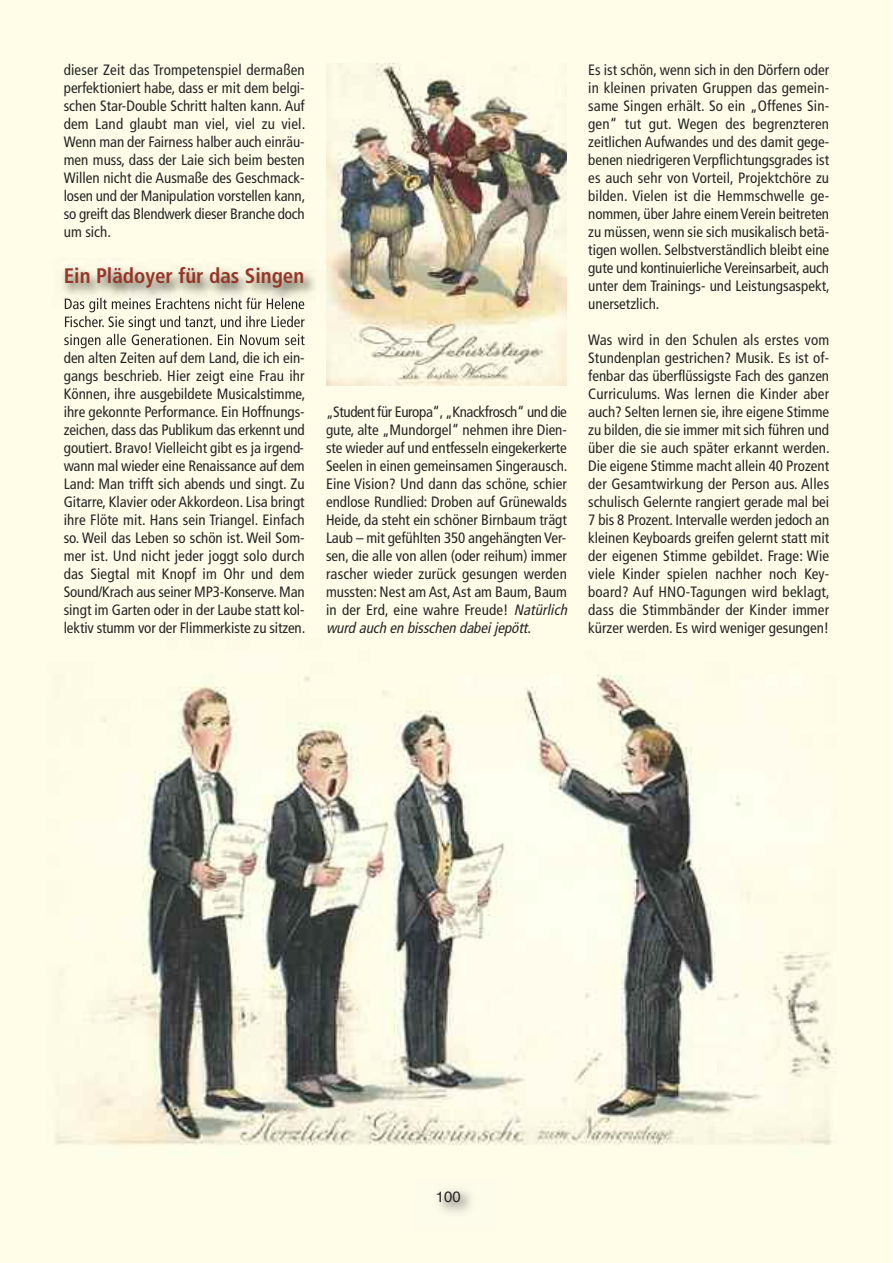
<style>
.page{position:relative;width:893px;height:1263px;background:#fff}
.page>*{position:absolute;margin:0;border:0;box-sizing:border-box;transform-origin:0 0}
.t1{font:700 condensed 21px "Frutiger";color:#953629}
.t2{font:condensed 15px/18px "Frutiger";color:#272627;text-align:justify}
.t3{font:15px "Helvetica";color:#272627}
.s1{font-style:italic}
</style>
<div class="page">
<img style="left:0;top:0;width:891px;height:1263px">
<img style="left:414px;top:1179px;width:83px;height:51px">
<img style="left:51px;top:258px;width:275px;height:89px">
<img style="left:65px;top:298px;width:101px;height:14px">
<img style="left:65px;top:316px;width:101px;height:14px">
<img style="left:64px;top:334px;width:101px;height:13px">
<img style="left:326px;top:64px;width:241px;height:321px">
<p class="t2" style="left:64px;top:62px;width:243px">dieser Zeit das Trompetenspiel dermaßen perfektioniert habe, dass er mit dem belgi&shy;schen Star-Double Schritt halten kann. Auf dem Land glaubt man viel, viel zu viel.<br>Wenn man der Fairness halber auch einräu&shy;men muss, dass der Laie sich beim besten Willen nicht die Ausmaße des Geschmack&shy;losen und der Manipulation vorstellen kann, so greift das Blendwerk dieser Branche doch um sich.</p>
<h1 class="t1" style="left:64px;top:267px;width:242px">Ein Plädoyer für das Singen</h1>
<p class="t2" style="left:64px;top:350px;width:243px">den alten Zeiten auf dem Land, die ich ein&shy;gangs beschrieb. Hier zeigt eine Frau ihr Können, ihre ausgebildete Musicalstimme, ihre gekonnte Performance. Ein Hoffnungs&shy;zeichen, dass das Publikum das erkennt und goutiert. Bravo! Vielleicht gibt es ja irgend&shy;wann mal wieder eine Renaissance auf dem Land: Man trifft sich abends und singt. Zu Gitarre, Klavier oder Akkordeon. Lisa bringt ihre Flöte mit. Hans sein Triangel. Einfach so. Weil das Leben so schön ist. Weil Som&shy;mer ist. Und nicht jeder joggt solo durch das Siegtal mit Knopf im Ohr und dem Sound/Krach aus seiner MP3-Konserve. Man singt im Garten oder in der Laube statt kol&shy;lektiv stumm vor der Flimmerkiste zu sitzen.</p>
<p class="t2" style="left:326px;top:404px;width:246px;text-align:left">„Student für Europa“, „Knackfrosch“ und die gute, alte „Mundorgel“ nehmen ihre Dien&shy;ste wieder auf und entfesseln eingekerkerte Seelen in einen gemeinsamen Singerausch.<br>Eine Vision? Und dann das schöne, schier endlose Rundlied: Droben auf Grünewalds Heide, da steht ein schöner Birnbaum trägt Laub – mit gefühlten 350 angehängten Ver&shy;sen, die alle von allen (oder reihum) immer rascher wieder zurück gesungen werden mussten: Nest am Ast,Ast am Baum, Baum in der Erd, eine wahre Freude! <span class="s1">Natürlich wurd auch en bisschen dabei jepött</span>.</p>
<p class="t2" style="left:588px;top:62px;width:243px">Es ist schön, wenn sich in den Dörfern oder in kleinen privaten Gruppen das gemein&shy;same Singen erhält. So ein „Offenes Sin&shy;gen“ tut gut. Wegen des begrenzteren zeitlichen Aufwandes und des damit gege&shy;benen niedrigeren Verpflichtungsgrades ist es auch sehr von Vorteil, Projektchöre zu bilden. Vielen ist die Hemmschwelle ge&shy;nommen, über Jahre einemVerein beitreten zu müssen, wenn sie sich musikalisch betä&shy;tigen wollen. Selbstverständlich bleibt eine gute und kontinuierliche Vereinsarbeit, auch unter dem Trainings- und Leistungsaspekt, unersetzlich.</p>
<p class="t2" style="left:588px;top:332px;width:243px">Was wird in den Schulen als erstes vom Stundenplan gestrichen? Musik. Es ist of&shy;fenbar das überflüssigste Fach des ganzen Curriculums. Was lernen die Kinder aber auch? Selten lernen sie, ihre eigene Stimme zu bilden, die sie immer mit sich führen und über die sie auch später erkannt werden.<br>Die eigene Stimme macht allein 40 Prozent der Gesamtwirkung der Person aus. Alles schulisch Gelernte rangiert gerade mal bei 7 bis 8 Prozent. Intervalle werden jedoch an kleinen Keyboards greifen gelernt statt mit der eigenen Stimme gebildet. Frage: Wie viele Kinder spielen nachher noch Key&shy;board? Auf HNO-Tagungen wird beklagt, dass die Stimmbänder der Kinder immer kürzer werden. Es wird weniger gesungen!</p>
<p class="t3" style="left:436px;top:1190px;width:27px">100</p>
</div>
